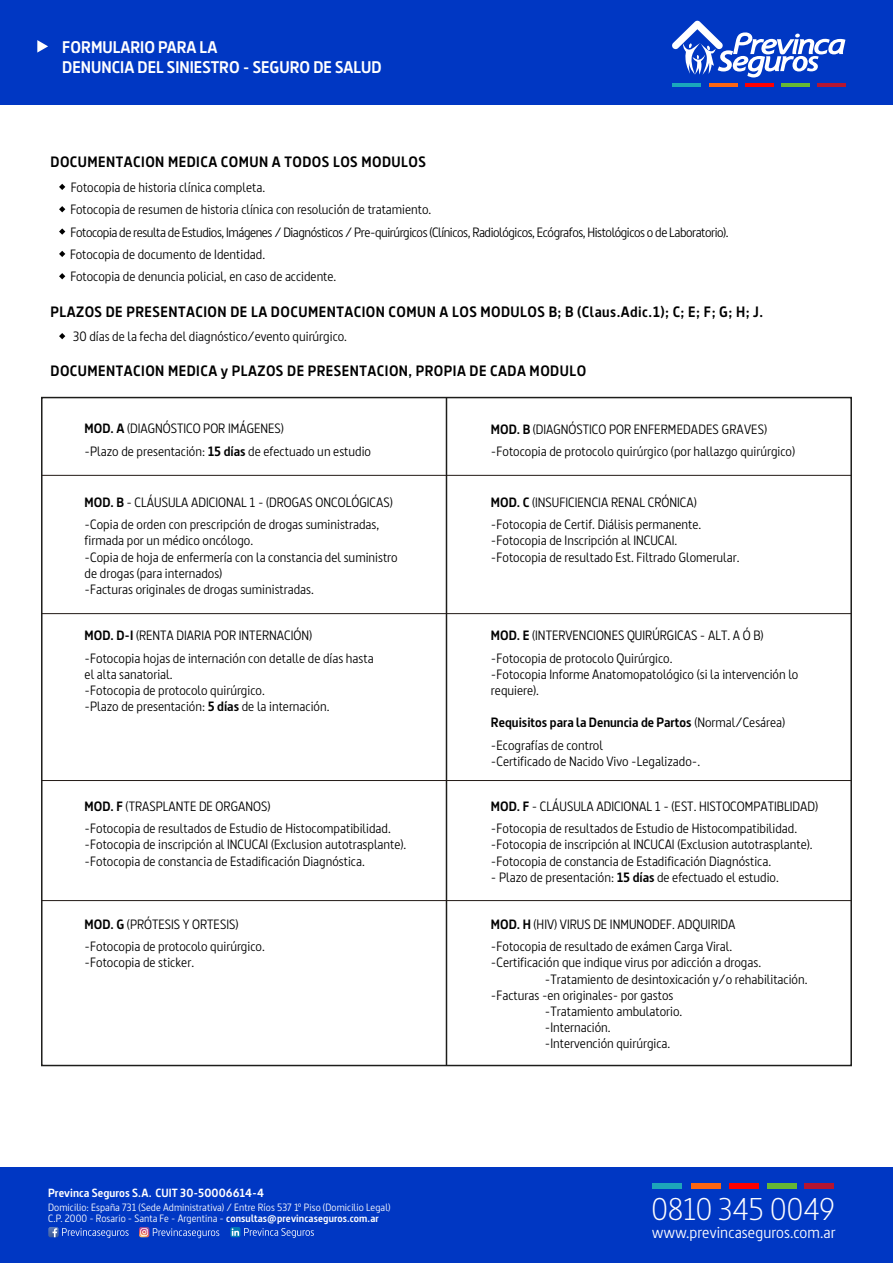
<style>
.page{position:relative;width:893px;height:1263px;background:#fff}
.page>*{position:absolute;margin:0;border:0;box-sizing:border-box;transform-origin:0 0}
.t1{font:300 31.35px "Dsignes";letter-spacing:-.005em;color:#fff}
.t2{font:700 16.8px/20.2px "Dsignes";color:#fff}
.t3{font:16.2px "Dsignes";letter-spacing:.005em;color:#fff}
.t4{font:700 15px "Dsignes";letter-spacing:.03em;color:#000}
.t5{font:13.5px/22.5px "Dsignes";color:#000}
.t6{font:700 11.85px "Dsignes";letter-spacing:.005em;color:#fff}
.t7{font:10.5px/11.9px "Dsignes";letter-spacing:.005em;color:#fff}
.s1{font-weight:700}
</style>
<div class="page">
<div style="left:0;top:1168px;width:893px;height:95px;background:#0037c3"></div>
<div style="left:652px;top:1184px;width:30px;height:5px;background:#1da5ba"></div>
<div style="left:691px;top:1184px;width:30px;height:5px;background:#fc6612"></div>
<div style="left:729px;top:1184px;width:30px;height:5px;background:#fd0000"></div>
<div style="left:767px;top:1184px;width:30px;height:5px;background:#65b734"></div>
<div style="left:804px;top:1184px;width:30px;height:5px;background:#b31531"></div>
<svg style="left:139px;top:1227px;width:80px;height:11px"></svg>
<svg style="left:230px;top:1227px;width:10px;height:10px"></svg>
<svg style="left:232px;top:1228px;width:82px;height:10px"></svg>
<svg style="left:48px;top:1227px;width:81px;height:11px"></svg>
<div style="left:0;top:0;width:893px;height:105px;background:#0037c3"></div>
<svg style="left:672px;top:21px;width:173px;height:56px"></svg>
<hr style="left:672px;top:83px;width:28px;height:4px;background:#1aa7bc">
<hr style="left:709px;top:83px;width:28px;height:4px;background:#fe6612">
<hr style="left:745px;top:83px;width:28px;height:4px;background:#f00">
<hr style="left:781px;top:83px;width:28px;height:4px;background:#66b934">
<hr style="left:817px;top:83px;width:28px;height:4px;background:#b51632">
<svg style="left:37px;top:40px;width:11px;height:13px"></svg>
<svg style="left:59px;top:184px;width:6px;height:6px"></svg>
<svg style="left:59px;top:206px;width:6px;height:6px"></svg>
<svg style="left:59px;top:228px;width:6px;height:7px"></svg>
<svg style="left:59px;top:251px;width:6px;height:6px"></svg>
<svg style="left:59px;top:273px;width:6px;height:6px"></svg>
<svg style="left:59px;top:333px;width:6px;height:6px"></svg>
<hr style="left:446px;top:398px;width:1px;height:667px;background:#1d1d1b">
<hr style="left:42px;top:475px;width:809px;height:1px;background:#211915">
<hr style="left:42px;top:613px;width:809px;height:1px;background:#211915">
<hr style="left:42px;top:780px;width:809px;height:1px;background:#211915">
<hr style="left:42px;top:900px;width:809px;height:1px;background:#211915">
<p class="t2" style="left:62px;top:37px;width:321px">FORMULARIO PARA LA<br>DENUNCIA DEL SINIESTRO - SEGURO DE SALUD</p>
<p class="t4" style="left:50px;top:153px;width:377px">DOCUMENTACION MEDICA COMUN A TODOS LOS MODULOS</p>
<p class="t5" style="left:70px;top:176px;width:660px">Fotocopia de historia clínica completa.<br>Fotocopia de resumen de historia clínica con resolución de tratamiento.<br>Fotocopia de resulta de Estudios, Imágenes / Diagnósticos / Pre-quirúrgicos (Clínicos, Radiológicos, Ecógrafos, Histológicos o de Laboratorio).<br>Fotocopia de documento de Identidad.<br>Fotocopia de denuncia policial, en caso de accidente.</p>
<p class="t4" style="left:50px;top:303px;width:714px">PLAZOS DE PRESENTACION DE LA DOCUMENTACION COMUN A LOS MODULOS B; B (Claus.Adic.1); C; E; F; G; H; J.</p>
<p class="t5" style="left:73px;top:325px;width:275px">30 días de la fecha del diagnóstico/evento quirúrgico.</p>
<p class="t4" style="left:50px;top:362px;width:537px">DOCUMENTACION MEDICA y PLAZOS DE PRESENTACION, PROPIA DE CADA MODULO</p>
<p class="t5" style="left:85px;top:417px;width:288px"><span class="s1">MOD. A</span> (DIAGNÓSTICO POR IMÁGENES)<br>-Plazo de presentación: <span class="s1">15 días</span> de efectuado un estudio</p>
<p class="t5" style="left:85px;top:490px;width:310px"><span class="s1">MOD. B</span> - CLÁUSULA ADICIONAL 1 - (DROGAS ONCOLÓGICAS) -Copia de orden con prescripción de drogas suministradas,</p>
<p class="t5" style="left:85px;top:532px;width:314px;line-height:16.2px">firmada por un médico oncólogo.<br>-Copia de hoja de enfermería con la constancia del suministro de drogas (para internados)<br>-Facturas originales de drogas suministradas.</p>
<p class="t5" style="left:85px;top:624px;width:290px"><span class="s1">MOD. D-I</span> (RENTA DIARIA POR INTERNACIÓN)<br>-Fotocopia hojas de internación con detalle de días hasta</p>
<p class="t5" style="left:85px;top:666px;width:246px;line-height:16.2px">el alta sanatorial.<br>-Fotocopia de protocolo quirúrgico.<br>-Plazo de presentación: <span class="s1">5 días</span> de la internación.</p>
<p class="t5" style="left:85px;top:794px;width:308px"><span class="s1">MOD. F</span> (TRASPLANTE DE ORGANOS)<br>-Fotocopia de resultados de Estudio de Histocompatibilidad.</p>
<p class="t5" style="left:85px;top:836px;width:323px;line-height:16.2px">-Fotocopia de inscripción al INCUCAI (Exclusion autotrasplante). -Fotocopia de constancia de Estadificación Diagnóstica.</p>
<p class="t5" style="left:85px;top:912px;width:182px"><span class="s1">MOD. G</span> (PRÓTESIS Y ORTESIS) -Fotocopia de protocolo quirúrgico.</p>
<p class="t5" style="left:85px;top:951px;width:111px">-Fotocopia de sticker.</p>
<p class="t6" style="left:48px;top:1186px;width:217px">Previnca Seguros S.A. CUIT 30-50006614-4</p>
<p class="t7" style="left:48px;top:1201px;width:344px">Domicilio: España 731 (Sede Administrativa) / Entre Ríos 537 1º Piso (Domicilio Legal)<br>C.P. 2000 - Rosario - Santa Fe - Argentina - <span class="s1">consultas@previncaseguros.com.ar</span></p>
<p class="t5" style="left:491px;top:417px;width:306px"><span class="s1">MOD. B</span> (DIAGNÓSTICO POR ENFERMEDADES GRAVES) -Fotocopia de protocolo quirúrgico (por hallazgo quirúrgico)</p>
<p class="t5" style="left:491px;top:490px;width:212px"><span class="s1">MOD. C</span> (INSUFICIENCIA RENAL CRÓNICA) -Fotocopia de Certif. Diálisis permanente.</p>
<p class="t5" style="left:491px;top:532px;width:250px;line-height:16.2px">-Fotocopia de Inscripción al INCUCAI.<br>-Fotocopia de resultado Est. Filtrado Glomerular.</p>
<p class="t5" style="left:491px;top:624px;width:274px"><span class="s1">MOD. E</span> (INTERVENCIONES QUIRÚRGICAS - ALT. A Ó B) -Fotocopia de protocolo Quirúrgico.</p>
<p class="t5" style="left:491px;top:666px;width:309px;line-height:16.2px">-Fotocopia Informe Anatomopatológico (si la intervención lo requiere).</p>
<p class="t5" style="left:491px;top:711px;width:296px"><span class="s1">Requisitos para la Denuncia de Partos</span> (Normal/Cesárea) -Ecografías de control</p>
<p class="t5" style="left:491px;top:750px;width:211px">-Certificado de Nacido Vivo -Legalizado-.</p>
<p class="t5" style="left:491px;top:794px;width:329px"><span class="s1">MOD. F</span> - CLÁUSULA ADICIONAL 1 - (EST. HISTOCOMPATIBLIDAD) -Fotocopia de resultados de Estudio de Histocompatibilidad.</p>
<p class="t5" style="left:491px;top:836px;width:323px;line-height:16.2px">-Fotocopia de inscripción al INCUCAI (Exclusion autotrasplante). -Fotocopia de constancia de Estadificación Diagnóstica.</p>
<p class="t5" style="left:491px;top:866px;width:289px">- Plazo de presentación: <span class="s1">15 días</span> de efectuado el estudio.</p>
<p class="t5" style="left:491px;top:912px;width:246px"><span class="s1">MOD. H</span> (HIV) VIRUS DE INMUNODEF. ADQUIRIDA -Fotocopia de resultado de exámen Carga Viral.</p>
<p class="t5" style="left:491px;top:951px;width:272px">-Certificación que indique virus por adicción a drogas.</p>
<p class="t5" style="left:545px;top:967px;width:264px">-Tratamiento de desintoxicación y/o rehabilitación.</p>
<p class="t5" style="left:491px;top:983px;width:184px">-Facturas -en originales- por gastos</p>
<p class="t5" style="left:545px;top:1000px;width:139px">-Tratamiento ambulatorio.</p>
<p class="t5" style="left:545px;top:1016px;width:67px">-Internación.</p>
<p class="t5" style="left:545px;top:1032px;width:127px">-Intervención quirúrgica.</p>
<h1 class="t1" style="left:651px;top:1191px;width:185px">0810 345 0049</h1>
<p class="t3" style="left:652px;top:1223px;width:185px">www.previncaseguros.com.ar</p>
</div>
